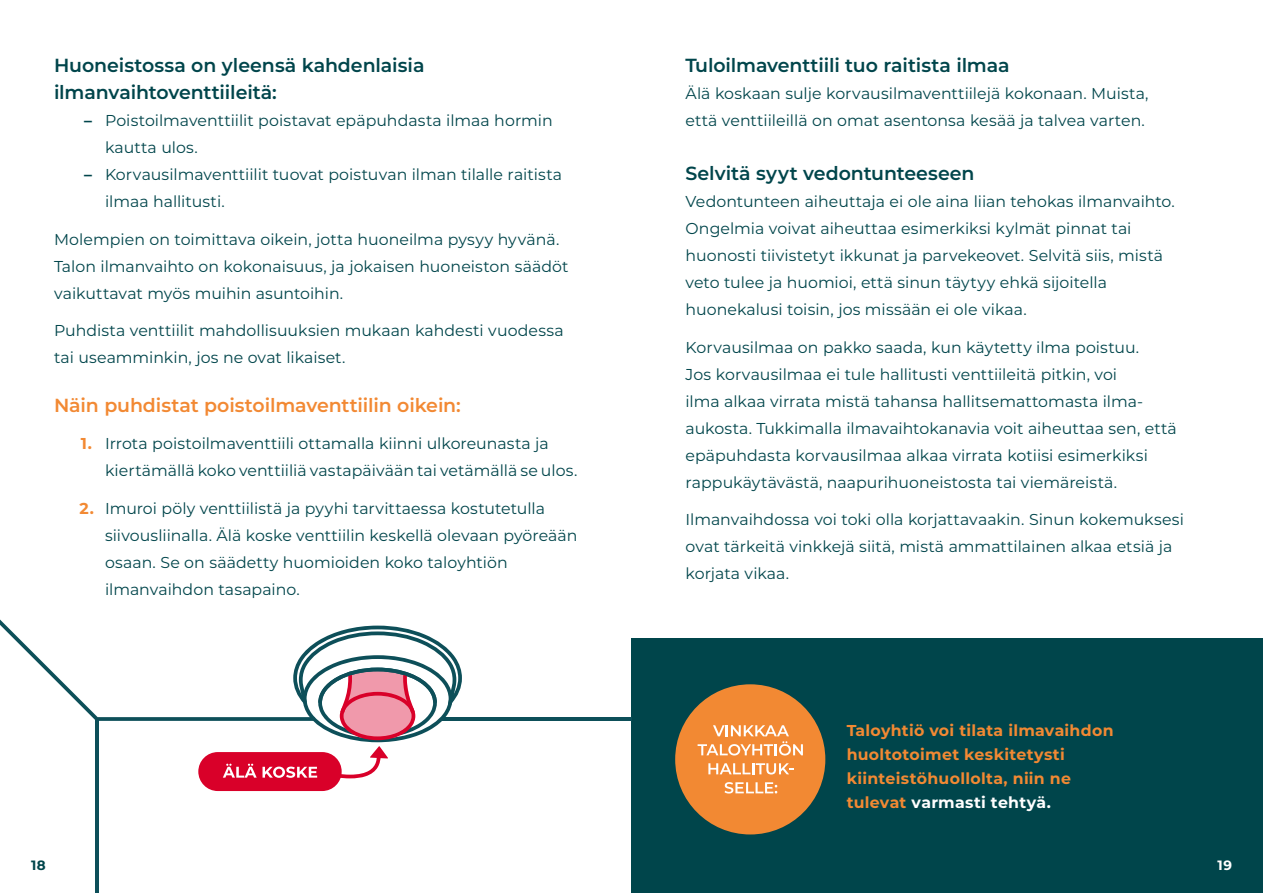
<style>
.page{position:relative;width:1263px;height:893px;background:#fff}
.page>*{position:absolute;margin:0;border:0;box-sizing:border-box;transform-origin:0 0}
.t1{font:100 18.9px/27px "Montserrat";letter-spacing:-.005em;color:#00454b}
.t2{font:100 18.9px "Montserrat";letter-spacing:-.01em;color:#f28933}
.t3{font:15.75px/27px "Montserrat";color:#00454b}
.t4{font:700 15.75px/24px "Montserrat";letter-spacing:.02em;color:#f28933}
.t5{font:700 13.5px "Montserrat";color:#00454b}
.t6{font:700 13.5px "Montserrat";color:#fff}
.s1{font-weight:700}
.s2{font-weight:700;color:#f28933}
.s3{color:#fff}
</style>
<div class="page">
<div style="left:631px;top:639px;width:632px;height:254px;background:#00454b"></div>
<div style="left:675px;top:684px;width:150px;height:150px;background:#f28933;border-radius:50%"></div>
<svg style="left:698px;top:725px;width:105px;height:30px"></svg>
<svg style="left:708px;top:763px;width:86px;height:11px"></svg>
<svg style="left:724px;top:782px;width:53px;height:11px"></svg>
<div style="left:198px;top:752px;width:144px;height:39px;background:#d90029;border-radius:19px"></div>
<hr style="left:95px;top:719px;width:4px;height:174px;background:#0d4f59">
<hr style="left:441px;top:717px;width:190px;height:4px;background:#0d4f59">
<svg style="left:0;top:619px;width:462px;height:159px"></svg>
<p class="t1" style="left:54px;top:52px;width:372px">Huoneistossa on yleensä kahdenlaisia ilmanvaihtoventtiileitä:</p>
<p class="t3" style="left:105px;top:107px;width:449px;text-indent:-21px"><span class="s1">–</span> Poistoilmaventtiilit poistavat epäpuhdasta ilmaa hormin kautta ulos.</p>
<p class="t3" style="left:105px;top:161px;width:459px;text-indent:-21px"><span class="s1">–</span> Korvausilmaventtiilit tuovat poistuvan ilman tilalle raitista ilmaa hallitusti.</p>
<p class="t3" style="left:54px;top:225px;width:516px">Molempien on toimittava oikein, jotta huoneilma pysyy hyvänä.<br>Talon ilmanvaihto on kokonaisuus, ja jokaisen huoneiston säädöt vaikuttavat myös muihin asuntoihin.</p>
<p class="t3" style="left:54px;top:317px;width:511px">Puhdista venttiilit mahdollisuuksien mukaan kahdesti vuodessa tai useamminkin, jos ne ovat likaiset.</p>
<p class="t2" style="left:54px;top:392px;width:408px">Näin puhdistat poistoilmaventtiilin oikein:</p>
<p class="t3" style="left:105px;top:429px;width:474px;text-indent:-24px"><span class="s2">1.</span> Irrota poistoilmaventtiili ottamalla kiinni ulkoreunasta ja kiertämällä koko venttiiliä vastapäivään tai vetämällä se ulos.</p>
<p class="t3" style="left:105px;top:494px;width:474px;text-indent:-26px"><span class="s2">2.</span> Imuroi pöly venttiilistä ja pyyhi tarvittaessa kostutetulla siivousliinalla. Älä koske venttiilin keskellä olevaan pyöreään osaan. Se on säädetty huomioiden koko taloyhtiön ilmanvaihdon tasapaino.</p>
<p class="t1" style="left:685px;top:52px;width:326px">Tuloilmaventtiili tuo raitista ilmaa</p>
<p class="t3" style="left:685px;top:80px;width:465px">Älä koskaan sulje korvausilmaventtiilejä kokonaan. Muista, että venttiileillä on omat asentonsa kesää ja talvea varten.</p>
<p class="t1" style="left:685px;top:160px;width:291px">Selvitä syyt vedontunteeseen</p>
<p class="t3" style="left:685px;top:188px;width:491px">Vedontunteen aiheuttaja ei ole aina liian tehokas ilmanvaihto.<br>Ongelmia voivat aiheuttaa esimerkiksi kylmät pinnat tai huonosti tiivistetyt ikkunat ja parvekeovet. Selvitä siis, mistä veto tulee ja huomioi, että sinun täytyy ehkä sijoitella huonekalusi toisin, jos missään ei ole vikaa.</p>
<p class="t3" style="left:685px;top:333px;width:493px">Korvausilmaa on pakko saada, kun käytetty ilma poistuu.<br>Jos korvausilmaa ei tule hallitusti venttiileitä pitkin, voi<br>ilma alkaa virrata mistä tahansa hallitsemattomasta ilma&shy;aukosta. Tukkimalla ilmavaihtokanavia voit aiheuttaa sen, että epäpuhdasta korvausilmaa alkaa virrata kotiisi esimerkiksi rappukäytävästä, naapurihuoneistosta tai viemäreistä.</p>
<p class="t3" style="left:685px;top:506px;width:500px">Ilmanvaihdossa voi toki olla korjattavaakin. Sinun kokemuksesi ovat tärkeitä vinkkejä siitä, mistä ammattilainen alkaa etsiä ja korjata vikaa.</p>
<p class="t4" style="left:847px;top:717px;width:268px">Taloyhtiö voi tilata ilmavaihdon huoltotoimet keskitetysti kiinteistöhuollolta, niin ne tulevat <span class="s3">varmasti tehtyä.</span></p>
<p class="t5" style="left:31px;top:855px;width:16px">18</p>
<p class="t6" style="left:1217px;top:855px;width:16px">19</p>
</div>
